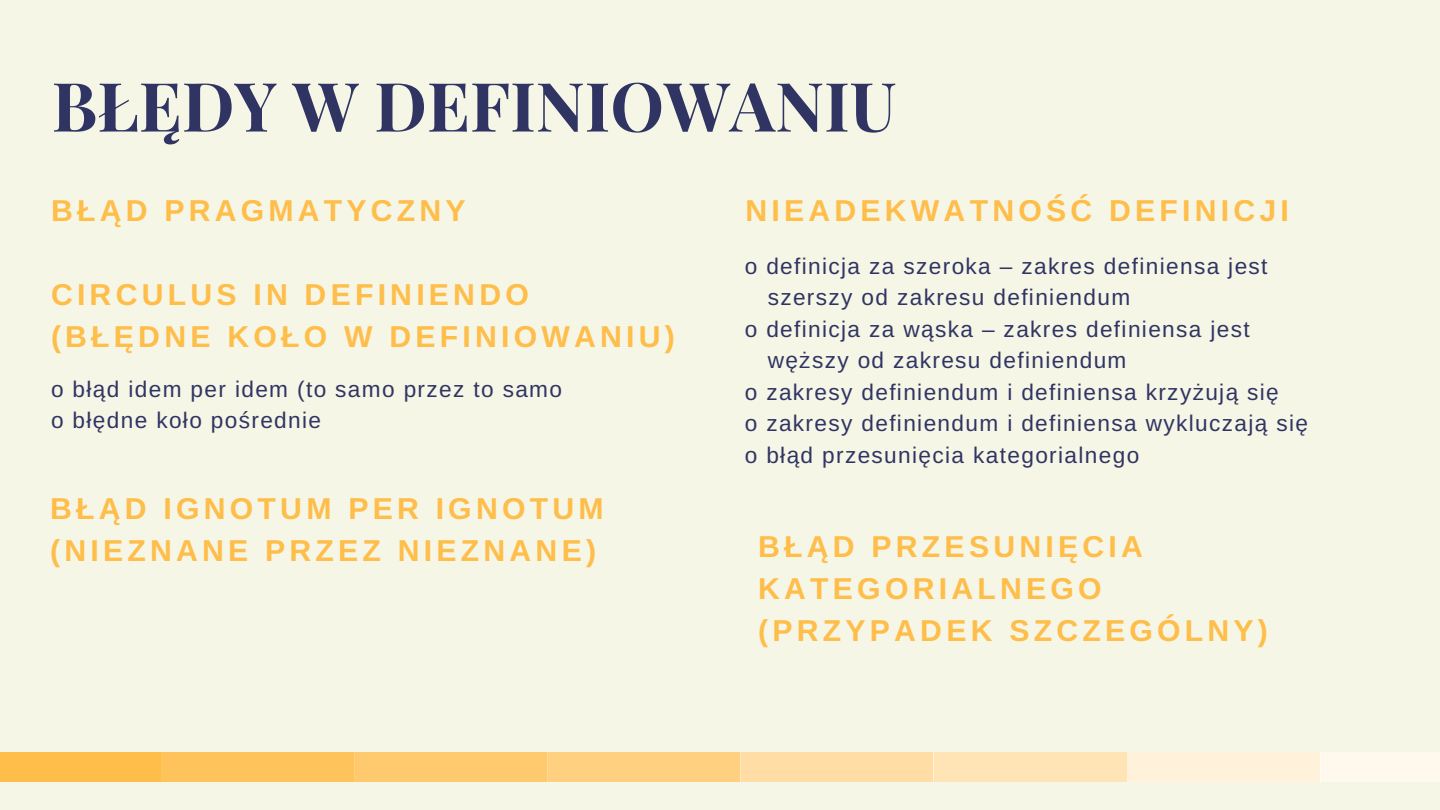
<style>
.page{position:relative;width:1440px;height:810px;background:#f5f6e5}
.page>*{position:absolute;margin:0;border:0;box-sizing:border-box;transform-origin:0 0}
.t1{font:700 67.9px "Playfair Display";color:#303463}
.t2{font:700 30.2px/42px "Arimo";letter-spacing:.14em;color:#ffbd4a}
.t3{font:22.6px/31.5px "Arimo";letter-spacing:.06em;color:#303463}
.s1{font-family:"Liberation Sans"}
</style>
<div class="page">
<div style="left:0;top:752px;width:1440px;height:30px;background:#ffbd4a"></div>
<div style="left:741px;top:752px;width:193px;height:30px;background:#ffdda4"></div>
<div style="left:1127px;top:752px;width:193px;height:30px;background:#fff1da"></div>
<div style="left:354px;top:752px;width:193px;height:30px;background:#ffca6e"></div>
<div style="left:1320px;top:752px;width:120px;height:30px;background:#fff8ec"></div>
<div style="left:934px;top:752px;width:193px;height:30px;background:#ffe4b6"></div>
<div style="left:547px;top:752px;width:194px;height:30px;background:#ffd07f"></div>
<div style="left:161px;top:752px;width:193px;height:30px;background:#ffc35b"></div>
<h1 class="t1" style="left:52px;top:58px;width:846px">BŁĘDY W DEFINIOWANIU</h1>
<h2 class="t2" style="left:51px;top:190px;width:416px">B<span class="s1">ŁĄ</span>D PRAGMATYCZNY</h2>
<h2 class="t2" style="left:51px;top:273px;width:625px">CIRCULUS IN DEFINIENDO (B<span class="s1">ŁĘ</span>DNE KO<span class="s1">Ł</span>O W DEFINIOWANIU)</h2>
<p class="t3" style="left:51px;top:373px;width:513px">o b<span class="s1">łą</span>d idem per idem (to samo przez to samo o b<span class="s1">łę</span>dne ko<span class="s1">ł</span>o po<span class="s1">ś</span>rednie</p>
<h2 class="t2" style="left:50px;top:488px;width:555px">B<span class="s1">ŁĄ</span>D IGNOTUM PER IGNOTUM (NIEZNANE PRZEZ NIEZNANE)</h2>
<h2 class="t2" style="left:746px;top:189px;width:545px">NIEADEKWATNO<span class="s1">ŚĆ</span> DEFINICJI</h2>
<p class="t3" style="left:745px;top:250px;width:524px">o definicja za szeroka – zakres definiensa jest</p>
<p class="t3" style="left:768px;top:282px;width:364px">szerszy od zakresu definiendum</p>
<p class="t3" style="left:745px;top:313px;width:507px">o definicja za w<span class="s1">ą</span>ska – zakres definiensa jest</p>
<p class="t3" style="left:768px;top:345px;width:360px">w<span class="s1">ęż</span>szy od zakresu definiendum</p>
<p class="t3" style="left:745px;top:376px;width:536px">o zakresy definiendum i definiensa krzy<span class="s1">ż</span>uj<span class="s1">ą</span> si<span class="s1">ę</span></p>
<p class="t3" style="left:745px;top:408px;width:565px">o zakresy definiendum i definiensa wykluczaj<span class="s1">ą</span> si<span class="s1">ę</span></p>
<p class="t3" style="left:745px;top:439px;width:396px">o b<span class="s1">łą</span>d przesuni<span class="s1">ę</span>cia kategorialnego</p>
<h2 class="t2" style="left:758px;top:525px;width:511px">B<span class="s1">ŁĄ</span>D PRZESUNI<span class="s1">Ę</span>CIA<br>KATEGORIALNEGO (PRZYPADEK SZCZEGÓLNY)</h2>
</div>
